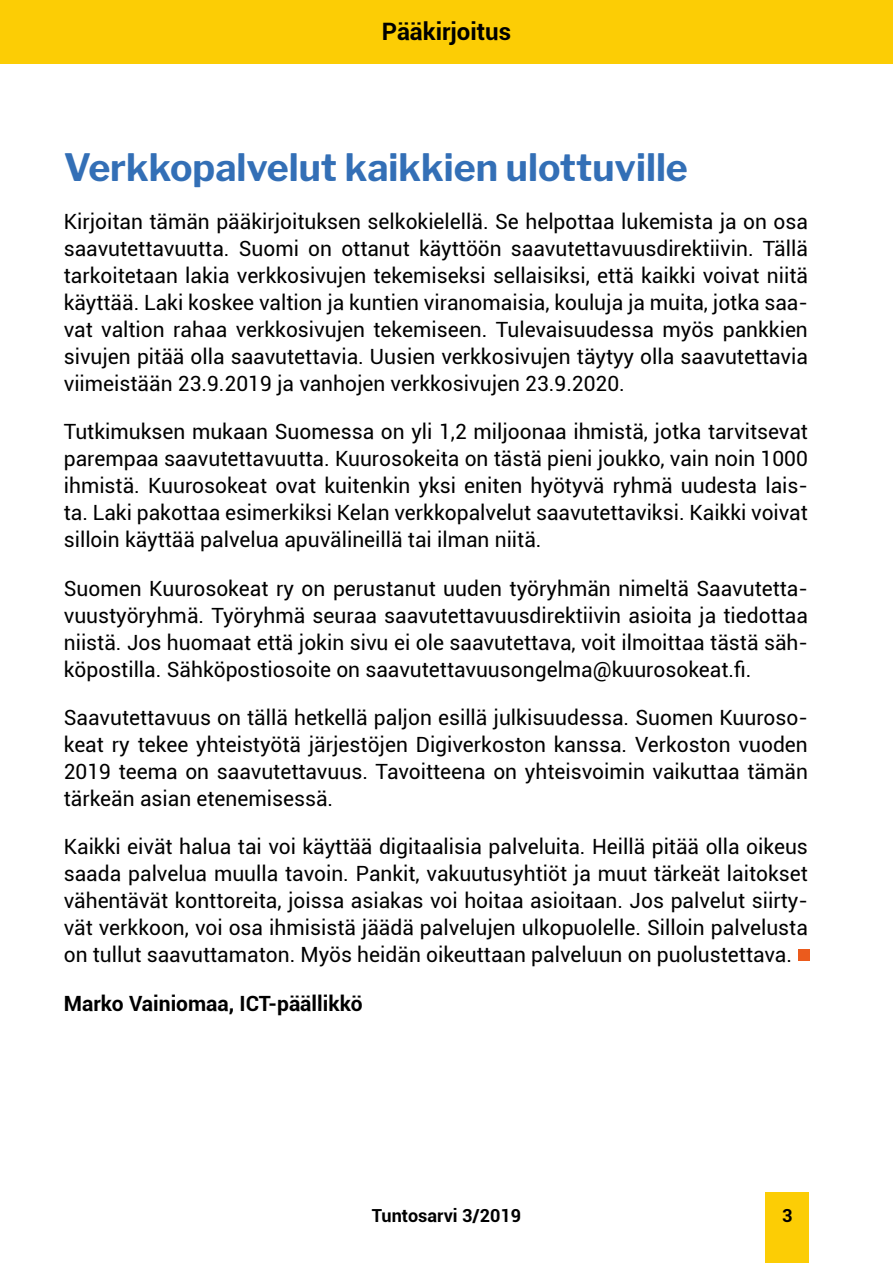
<style>
.page{position:relative;width:893px;height:1263px;background:#fff}
.page>*{position:absolute;margin:0;border:0;box-sizing:border-box;transform-origin:0 0}
.t1{font:700 37.5px "Libre Franklin";color:#336fb6}
.t2{font:700 24px "Roboto";color:#000}
.t3{font:21px/27px "Roboto";color:#000;text-align:justify}
.t4{font:700 21px "Roboto";color:#000}
.t5{font:700 18px "Roboto";color:#000}
</style>
<div class="page">
<div style="left:765px;top:1192px;width:44px;height:71px;background:#fccd05"></div>
<div style="left:0;top:0;width:893px;height:64px;background:#fccd05"></div>
<div style="left:798px;top:950px;width:11px;height:11px;background:#eb5b1d"></div>
<p class="t2" style="left:382px;top:15px;width:131px">Pääkirjoitus</p>
<h1 class="t1" style="left:64px;top:144px;width:626px">Verkkopalvelut kaikkien ulottuville</h1>
<p class="t3" style="left:64px;top:207px;width:746px">Kirjoitan tämän pääkirjoituksen selkokielellä. Se helpottaa lukemista ja on osa saavutettavuutta. Suomi on ottanut käyttöön saavutettavuusdirektiivin. Tällä tarkoitetaan lakia verkkosivujen tekemiseksi sellaisiksi, että kaikki voivat niitä käyttää. Laki koskee valtion ja kuntien viranomaisia, kouluja ja muita, jotka saa&shy;vat valtion rahaa verkkosivujen tekemiseen. Tulevaisuudessa myös pankkien sivujen pitää olla saavutettavia. Uusien verkkosivujen täytyy olla saavutettavia viimeistään 23.9.2019 ja vanhojen verkkosivujen 23.9.2020.</p>
<p class="t3" style="left:64px;top:418px;width:746px">Tutkimuksen mukaan Suomessa on yli 1,2 miljoonaa ihmistä, jotka tarvitsevat parempaa saavutettavuutta. Kuurosokeita on tästä pieni joukko, vain noin 1000 ihmistä. Kuurosokeat ovat kuitenkin yksi eniten hyötyvä ryhmä uudesta lais&shy;ta. Laki pakottaa esimerkiksi Kelan verkkopalvelut saavutettaviksi. Kaikki voivat silloin käyttää palvelua apuvälineillä tai ilman niitä.</p>
<p class="t3" style="left:64px;top:574px;width:746px">Suomen Kuurosokeat ry on perustanut uuden työryhmän nimeltä Saavutetta&shy;vuustyöryhmä. Työryhmä seuraa saavutettavuusdirektiivin asioita ja tiedottaa niistä. Jos huomaat että jokin sivu ei ole saavutettava, voit ilmoittaa tästä säh&shy;köpostilla. Sähköpostiosoite on saavutettavuusongelma@kuurosokeat.fi.</p>
<p class="t3" style="left:64px;top:703px;width:746px">Saavutettavuus on tällä hetkellä paljon esillä julkisuudessa. Suomen Kuuroso&shy;keat ry tekee yhteistyötä järjestöjen Digiverkoston kanssa. Verkoston vuoden 2019 teema on saavutettavuus. Tavoitteena on yhteisvoimin vaikuttaa tämän tärkeän asian etenemisessä.</p>
<p class="t3" style="left:64px;top:832px;width:746px">Kaikki eivät halua tai voi käyttää digitaalisia palveluita. Heillä pitää olla oikeus saada palvelua muulla tavoin. Pankit, vakuutusyhtiöt ja muut tärkeät laitokset vähentävät konttoreita, joissa asiakas voi hoitaa asioitaan. Jos palvelut siirty&shy;vät verkkoon, voi osa ihmisistä jäädä palvelujen ulkopuolelle. Silloin palvelusta on tullut saavuttamaton. Myös heidän oikeuttaan palveluun on puolustettava.</p>
<p class="t4" style="left:64px;top:988px;width:300px">Marko Vainiomaa, ICT-päällikkö</p>
<p class="t5" style="left:372px;top:1203px;width:151px">Tuntosarvi 3/2019</p>
<p class="t5" style="left:782px;top:1203px;width:12px">3</p>
</div>
